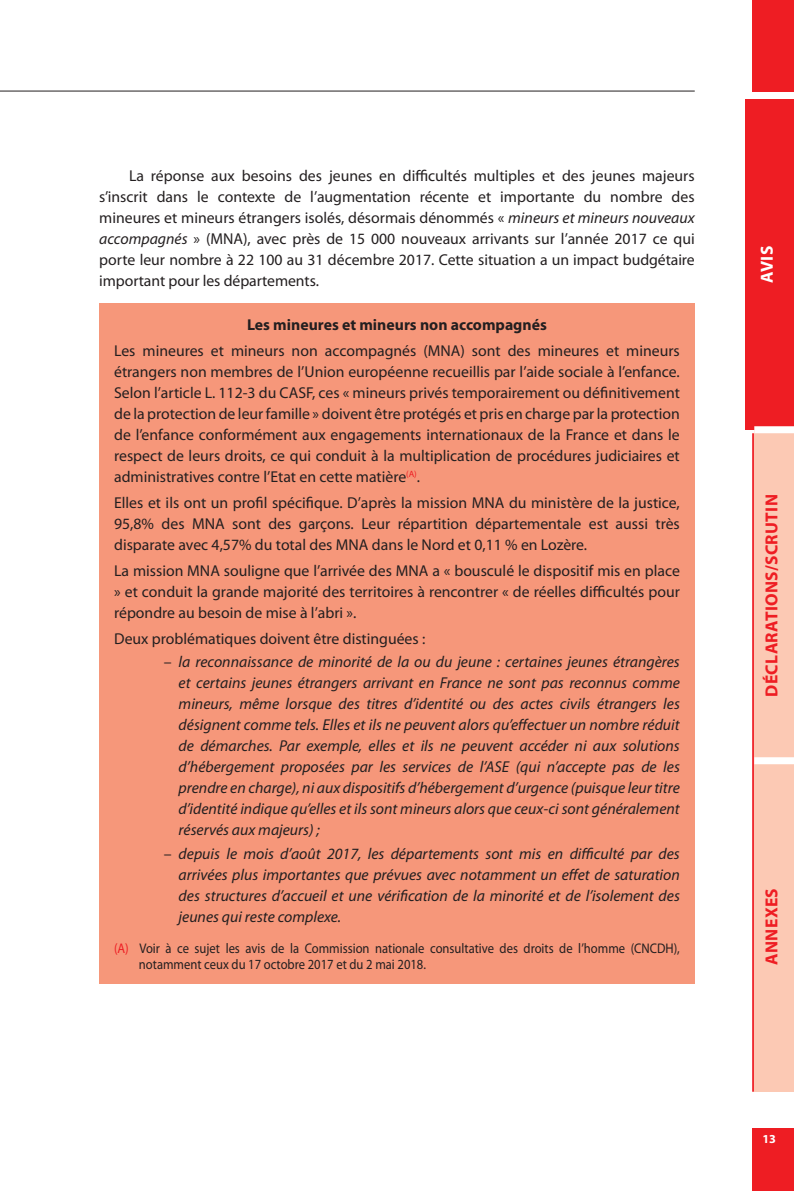
<style>
.page{position:relative;width:794px;height:1191px;background:#fff}
.page>*{position:absolute;margin:0;border:0;box-sizing:border-box;transform-origin:0 0}
.t1{font:700 17.5px "Myriad Pro";letter-spacing:.02em;color:#ee1d23}
.t2{font:700 17.5px "Myriad Pro";color:#fff}
.Tablo_Col_Texte_En{font:15.75px/21px "Myriad Pro";color:#231f20;text-align:justify}
.t3{font:italic 15.75px/21px "Myriad Pro";color:#231f20;text-align:justify}
.Alinéa{font:15.75px/21px "Myriad Pro";letter-spacing:-.005em;color:#231f20;text-align:justify}
.Tablo_tétière{font:700 15.75px "Myriad Pro";color:#231f20}
.Note_de_bas_de_pag{font:14px/15.8px "Myriad Pro";color:#231f20;scale:.9 1}
.t4{font:700 12.25px "Myriad Pro";color:#fff}
.s1{font-style:italic}
.s2{font-style:normal}
.s3{color:#ee1d23}
</style>
<div class="page">
<div style="left:752px;top:1129px;width:42px;height:62px;background:#ee1d23"></div>
<div style="left:752px;top:0;width:42px;height:91px;background:#ee1d23"></div>
<div style="left:754px;top:430px;width:40px;height:330px;background:#fcc9b4"></div>
<div style="left:754px;top:761px;width:40px;height:330px;background:#fcc9b4"></div>
<hr style="left:752px;top:433px;width:2px;height:658px;background:#ee1d23">
<div style="left:745px;top:99px;width:49px;height:331px;background:#ee1d23"></div>
<div style="left:754px;top:426px;width:40px;height:7px;background:#fff"></div>
<div style="left:754px;top:757px;width:40px;height:7px;background:#fff"></div>
<hr style="left:0;top:91px;width:694px;height:1px;background:#231f20">
<div style="left:99px;top:303px;width:595px;height:680px;background:#f6977a"></div>
<p class="Alinéa" style="left:99px;top:164px;width:597px;text-indent:30px">La réponse aux besoins des jeunes en difficultés multiples et des jeunes majeurs s’inscrit dans le contexte de l’augmentation récente et importante du nombre des mineures et mineurs étrangers isolés, désormais dénommés « <span class="s1">mineurs et mineurs nouveaux accompagnés</span> » (MNA), avec près de 15 000 nouveaux arrivants sur l’année 2017 ce qui porte leur nombre à 22 100 au 31 décembre 2017. Cette situation a un impact budgétaire important pour les départements.</p>
<p class="Tablo_tétière" style="left:247px;top:314px;width:301px">Les mineures et mineurs non accompagnés</p>
<p class="Tablo_Col_Texte_En" style="left:114px;top:340px;width:567px">Les mineures et mineurs non accompagnés (MNA) sont des mineures et mineurs étrangers non membres de l’Union européenne recueillis par l’aide sociale à l’enfance.<br>Selon l’article L. 112-3 du CASF, ces « mineurs privés temporairement ou définitivement de la protection de leur famille » doivent être protégés et pris en charge par la protection de l’enfance conformément aux engagements internationaux de la France et dans le respect de leurs droits, ce qui conduit à la multiplication de procédures judiciaires et administratives contre l’Etat en cette matière<sup>(A)</sup>.</p>
<p class="Tablo_Col_Texte_En" style="left:114px;top:492px;width:567px">Elles et ils ont un profil spécifique. D’après la mission MNA du ministère de la justice, 95,8% des MNA sont des garçons. Leur répartition départementale est aussi très disparate avec 4,57% du total des MNA dans le Nord et 0,11 % en Lozère.</p>
<p class="Tablo_Col_Texte_En" style="left:114px;top:560px;width:567px">La mission MNA souligne que l’arrivée des MNA a « bousculé le dispositif mis en place » et conduit la grande majorité des territoires à rencontrer « de réelles difficultés pour répondre au besoin de mise à l’abri ».</p>
<p class="Tablo_Col_Texte_En" style="left:114px;top:627px;width:313px">Deux problématiques doivent être distinguées :</p>
<p class="t3" style="left:179px;top:652px;width:503px;text-indent:-15px"><span class="s2">–</span> la reconnaissance de minorité de la ou du jeune : certaines jeunes étrangères et certains jeunes étrangers arrivant en France ne sont pas reconnus comme mineurs, même lorsque des titres d’identité ou des actes civils étrangers les désignent comme tels. Elles et ils ne peuvent alors qu’effectuer un nombre réduit de démarches. Par exemple, elles et ils ne peuvent accéder ni aux solutions d’hébergement proposées par les services de l’ASE (qui n’accepte pas de les prendre en charge), ni aux dispositifs d’hébergement d’urgence (puisque leur titre d’identité indique qu’elles et ils sont mineurs alors que ceux-ci sont généralement réservés aux majeurs) ;</p>
<p class="t3" style="left:179px;top:843px;width:503px;text-indent:-15px"><span class="s2">–</span> depuis le mois d’août 2017, les départements sont mis en difficulté par des arrivées plus importantes que prévues avec notamment un effet de saturation des structures d’accueil et une vérification de la minorité et de l’isolement des jeunes qui reste complexe.</p>
<p class="Note_de_bas_de_pag" style="left:139px;top:940px;width:602px;text-indent:-25px"><span class="s3">(A)</span> Voir à ce sujet les avis de la Commission nationale consultative des droits de l’homme (CNCDH), notamment ceux du 17 octobre 2017 et du 2 mai 2018.</p>
<p class="t2" style="left:755px;top:283px;width:39px;rotate:-90deg">AVIS</p>
<p class="t1" style="left:760px;top:697px;width:204px;rotate:-90deg">DÉCLARATIONS/SCRUTIN</p>
<p class="t1" style="left:760px;top:964px;width:78px;rotate:-90deg">ANNEXES</p>
<p class="t4" style="left:762px;top:1131px;width:15px">13</p>
</div>
